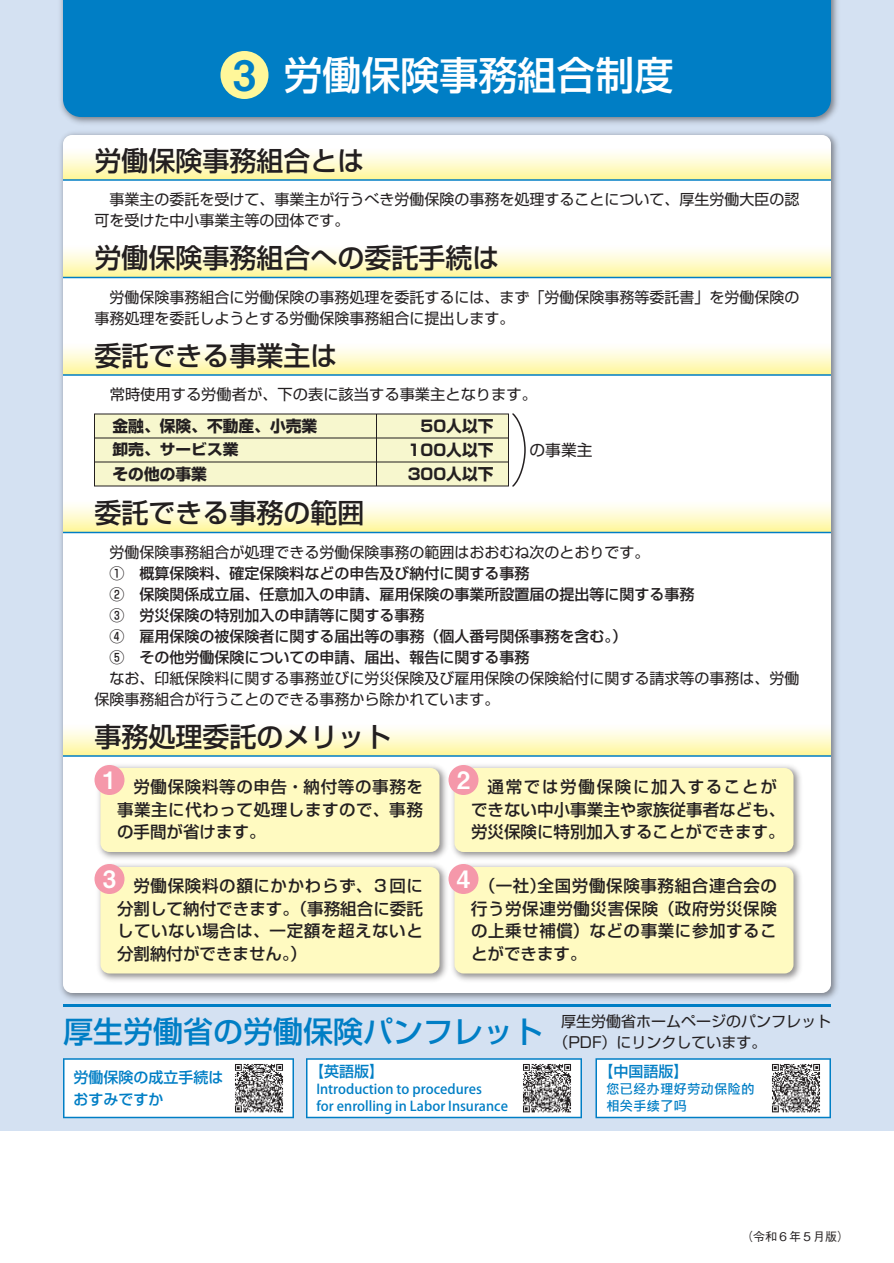
<style>
.page{position:relative;width:894px;height:1263px;background:#fff}
.page>*{position:absolute;margin:0;border:0;box-sizing:border-box;transform-origin:0 0}
.t1{font:500 39px "Shin Go Pro";color:#fff}
.t2{font:500 30px "Shin Go Pro";color:#007ec5}
.t3{font:500 27px "Shin Go Pro";color:#231f20}
.t4{font:500 16.5px/22.5px "Shin Go Pro";letter-spacing:.035em;color:#231f20;text-align:justify}
.t5{font:500 16.5px/22.5px "Shin Go Pro";letter-spacing:.005em;color:#231f20}
.t6{font:700 15.75px "Shin Go Pro";color:#231f20}
.t7{font:15.75px "Shin Go Pro";color:#231f20}
.t8{font:15px/21px "Shin Go Pro";color:#231f20}
.t9{font:500 15px/21px "Shin Go Pro";color:#231f20}
.t10{font:500 15px/22.5px "Shin Go Pro";color:#007ec5}
.t11{font:700 15px "Shin Go Pro";color:#231f20;scale:1.05 1}
.t12{font:500 13.5px/16.5px "Koz Go Pr 6 N";color:#007ec5}
.t13{font:13.5px/16.5px "Microsoft Jheng Hei UI Bold";color:#007ec5}
.t14{font:500 12px "Gothic BBB Pro";color:#231f20}
.s1{font-family:"Midashi Go Pro MB31";font-weight:400;font-size:42px;color:#007ec5}
</style>
<div class="page">
<hr style="left:893px;top:0;width:1px;height:1263px;background:#007ec5">
<div style="left:0;top:0;width:894px;height:1131px;background:#d4e1f2"></div>
<img style="left:60px;top:0;width:778px;height:1000px">
<div style="left:63px;top:0;width:768px;height:117px;background:#007ec5"></div>
<div style="left:63px;top:135px;width:768px;height:858px;background:#fff;border-radius:9px"></div>
<div style="left:220px;top:51px;width:48px;height:48px;background:#fff79a;border-radius:50%"></div>
<svg style="left:63px;top:153px;width:768px;height:26px;background:#fffac9"></svg>
<hr style="left:63px;top:179px;width:768px;height:2px;background:#007ec5">
<svg style="left:63px;top:250px;width:768px;height:27px;background:#fcf9c9"></svg>
<hr style="left:63px;top:277px;width:768px;height:1px;background:#007ec5">
<svg style="left:63px;top:348px;width:768px;height:26px;background:#fffac9"></svg>
<hr style="left:63px;top:374px;width:768px;height:2px;background:#007ec5">
<div style="left:63px;top:500px;width:768px;height:32px;background:linear-gradient(to bottom,#fff,#fff79f)"></div>
<hr style="left:63px;top:532px;width:768px;height:1px;background:#007ec5">
<svg style="left:63px;top:729px;width:768px;height:26px;background:#fffac9"></svg>
<hr style="left:63px;top:755px;width:768px;height:2px;background:#007ec5">
<div style="left:94px;top:414px;width:415px;height:72px;background:#f7f7ce"></div>
<hr style="left:94px;top:438px;width:414px;height:1px;background:#231f20">
<hr style="left:94px;top:462px;width:414px;height:1px;background:#231f20">
<hr style="left:376px;top:414px;width:1px;height:72px;background:#231f20">
<svg style="left:512px;top:413px;width:14px;height:74px"></svg>
<img style="left:98px;top:765px;width:349px;height:94px">
<div style="left:100px;top:768px;width:340px;height:84px;background:#fffac1;border-radius:9px"></div>
<div style="left:94px;top:765px;width:30px;height:30px;background:#f598aa;border-radius:50%"></div>
<img style="left:452px;top:765px;width:349px;height:94px">
<div style="left:454px;top:768px;width:340px;height:84px;background:#fffac1;border-radius:9px"></div>
<div style="left:448px;top:765px;width:30px;height:30px;background:#f598aa;border-radius:50%"></div>
<img style="left:98px;top:864px;width:349px;height:117px">
<div style="left:100px;top:867px;width:340px;height:107px;background:#fffac1;border-radius:9px"></div>
<div style="left:94px;top:864px;width:30px;height:30px;background:#f598aa;border-radius:50%"></div>
<img style="left:452px;top:864px;width:349px;height:117px">
<div style="left:454px;top:867px;width:340px;height:107px;background:#fffac1;border-radius:9px"></div>
<div style="left:448px;top:864px;width:30px;height:30px;background:#f598aa;border-radius:50%"></div>
<hr style="left:63px;top:1004px;width:768px;height:3px;background:#007ec5">
<svg style="left:63px;top:1058px;width:231px;height:60px;background:#ebf5fa"></svg>
<img style="left:231px;top:1061px;width:55px;height:55px">
<svg style="left:596px;top:1058px;width:235px;height:60px;background:#ecf5fa"></svg>
<img style="left:768px;top:1061px;width:56px;height:55px">
<svg style="left:306px;top:1058px;width:276px;height:60px;background:#edf5fa"></svg>
<img style="left:519px;top:1061px;width:55px;height:55px">
<h1 class="t1" style="left:233px;top:43px;width:442px"><span class="s1">3</span> 労働保険事務組合制度</h1>
<h3 class="t3" style="left:94px;top:138px;width:271px">労働保険事務組合とは</h3>
<p class="t8" style="left:94px;top:187px;width:706px;text-indent:15px">事業主の委託を受けて、事業主が行うべき労働保険の事務を処理することについて、厚生労働大臣の認可を受けた中小事業主等の団体です。</p>
<h3 class="t3" style="left:94px;top:236px;width:406px">労働保険事務組合への委託手続は</h3>
<p class="t8" style="left:94px;top:285px;width:706px;text-indent:15px">労働保険事務組合に労働保険の事務処理を委託するには、まず「労働保険事務等委託書」を労働保険の事務処理を委託しようとする労働保険事務組合に提出します。</p>
<h3 class="t3" style="left:94px;top:333px;width:244px">委託できる事業主は</h3>
<p class="t8" style="left:110px;top:382px;width:429px">常時使用する労働者が、下の表に該当する事業主となります。</p>
<p class="t6" style="left:112px;top:414px;width:206px">金融、保険、不動産、小売業</p>
<p class="t6" style="left:112px;top:462px;width:96px">その他の事業</p>
<p class="t11" style="left:112px;top:438px;width:121px">卸売、サービス業</p>
<h3 class="t3" style="left:94px;top:491px;width:271px">委託できる事務の範囲</h3>
<p class="t6" style="left:421px;top:414px;width:74px">50人以下</p>
<p class="t6" style="left:408px;top:462px;width:87px">300人以下</p>
<p class="t6" style="left:408px;top:438px;width:87px">100人以下</p>
<p class="t7" style="left:530px;top:437px;width:64px">の事業主</p>
<p class="t8" style="left:110px;top:540px;width:541px">労働保険事務組合が処理できる労働保険事務の範囲はおおむね次のとおりです。</p>
<p class="t9" style="left:110px;top:561px;width:586px">①　概算保険料、確定保険料などの申告及び納付に関する事務<br>②　保険関係成立届、任意加入の申請、雇用保険の事業所設置届の提出等に関する事務③　労災保険の特別加入の申請等に関する事務<br>④　雇用保険の被保険者に関する届出等の事務（個人番号関係事務を含む。）<br>⑤　その他労働保険についての申請、届出、報告に関する事務</p>
<p class="t8" style="left:94px;top:666px;width:706px;text-indent:15px">なお、印紙保険料に関する事務並びに労災保険及び雇用保険の保険給付に関する請求等の事務は、労働保険事務組合が行うことのできる事務から除かれています。</p>
<h3 class="t3" style="left:94px;top:714px;width:298px">事務処理委託のメリット</h3>
<p class="t4" style="left:117px;top:774px;width:308px;text-indent:-14px"><sup>1</sup> 労働保険料等の申告・納付等の事務を事業主に代わって処理しますので、事務の手間が省けます。</p>
<p class="t5" style="left:471px;top:774px;width:316px;text-indent:-14px"><sup>2</sup> 通常では労働保険に加入することができない中小事業主や家族従事者なども、労災保険に特別加入することができます。</p>
<p class="t4" style="left:117px;top:873px;width:308px;text-indent:-14px"><sup>3</sup> 労働保険料の額にかかわらず、３回に分割して納付できます。（事務組合に委託していない場合は、一定額を超えないと分割納付ができません｡）</p>
<p class="t4" style="left:471px;top:873px;width:308px;text-indent:-14px"><sup>4</sup> （一社）全国労働保険事務組合連合会の行う労保連労働災害保険（政府労災保険の上乗せ補償）などの事業に参加することができます。</p>
<p class="t8" style="left:561px;top:1009px;width:271px">厚生労働省ホームページのパンフレット</p>
<h2 class="t2" style="left:63px;top:1007px;width:705px">厚生労働省の労働保険パンフレット <sub>（PDF）にリンクしています。</sub></h2>
<p class="t10" style="left:74px;top:1064px;width:151px">労働保険の成立手続はおすみですか</p>
<p class="t10" style="left:598px;top:1059px;width:91px">【中国語版】</p>
<p class="t10" style="left:309px;top:1059px;width:76px">【英語版】</p>
<p class="t12" style="left:316px;top:1081px;width:193px">Introduction to procedures<br>for enrolling in Labor Insurance</p>
<p class="t13" style="left:606px;top:1081px;width:150px">您已经办理好劳动保险的相关手续了吗</p>
<p class="t14" style="left:741px;top:1226px;width:109px">（令和６年５月版）</p>
</div>
